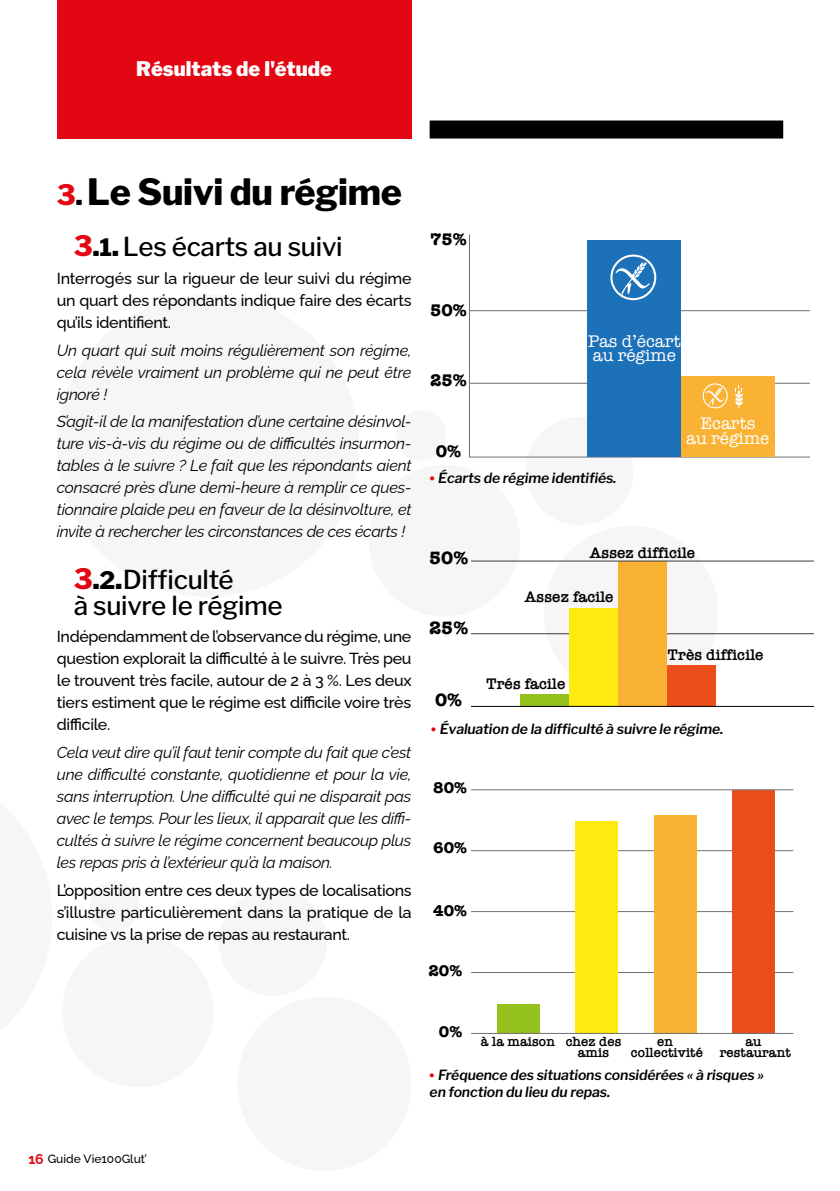
<style>
.page{position:relative;width:840px;height:1191px;background:#fff}
.page>*{position:absolute;margin:0;border:0;box-sizing:border-box;transform-origin:0 0}
.t1{font:800 36px "Libre Franklin";letter-spacing:-.01em;color:#000}
.t2{font:500 26px/26px "Libre Franklin";letter-spacing:-.01em;color:#000}
.t3{font:900 20px "Libre Franklin";color:#fff}
.t4{font:700 18.4px "American Typewriter";color:#000}
.t5{font:17.4px/14.8px "American Typewriter";color:#fff}
.t6{font:700 17.4px "American Typewriter";color:#000}
.t7{font:italic 16px/22px "Raleway";letter-spacing:-.02em;color:#000;text-align:justify}
.t8{font:500 16px/22px "Raleway";letter-spacing:-.015em;color:#000;text-align:justify}
.t9{font:700 16px "American Typewriter";color:#000}
.t10{font:600 15.8px "American Typewriter";color:#000}
.t11{font:italic 600 14px/17px "Libre Franklin";letter-spacing:-.01em;color:#000}
.t12{font:600 13.8px/11.4px "American Typewriter";color:#000;text-align:center}
.t13{font:500 12px "Raleway";color:#000}
.s1{font-size:28px;color:#e30613}
.s2{font-size:28px}
.s3{font-weight:800;font-size:28px;color:#e30613}
.s4{font-weight:800;font-size:28px}
.s5{font-weight:800;font-size:24px}
.s6{font-family:"Liberation Sans";font-weight:700;font-style:normal;color:#e30613}
.s7{font-weight:700;font-size:14px;color:#e30613}
</style>
<div class="page">
<div style="left:57px;top:0;width:354px;height:138px;background:#e30613"></div>
<div style="left:429px;top:120px;width:353px;height:18px;background:#000"></div>
<svg style="left:469px;top:234px;width:339px;height:224px"></svg>
<hr style="left:469px;top:383px;width:339px;height:1px;background:#706f6f">
<hr style="left:469px;top:310px;width:339px;height:1px;background:#706f6f">
<div style="left:587px;top:241px;width:93px;height:216px;background:#1d71b8"></div>
<div style="left:680px;top:376px;width:94px;height:81px;background:#f9b234"></div>
<svg style="left:610px;top:254px;width:46px;height:46px"></svg>
<svg style="left:469px;top:383px;width:258px;height:323px"></svg>
<svg style="left:735px;top:385px;width:7px;height:23px"></svg>
<hr style="left:471px;top:633px;width:341px;height:1px;background:#3c3c3b">
<div style="left:569px;top:608px;width:48px;height:98px;background:#fcea10"></div>
<div style="left:617px;top:561px;width:49px;height:145px;background:#f9b234"></div>
<div style="left:520px;top:694px;width:49px;height:12px;background:#95c11f"></div>
<div style="left:666px;top:665px;width:49px;height:41px;background:#e94e1b"></div>
<hr style="left:471px;top:706px;width:341px;height:1px;background:#000">
<hr style="left:471px;top:560px;width:341px;height:1px;background:#3c3c3b">
<hr style="left:471px;top:972px;width:321px;height:1px;background:#706f6f">
<hr style="left:471px;top:911px;width:321px;height:1px;background:#706f6f">
<hr style="left:471px;top:850px;width:321px;height:1px;background:#706f6f">
<div style="left:496px;top:1004px;width:43px;height:29px;background:#95c11f"></div>
<div style="left:575px;top:821px;width:42px;height:212px;background:#fcea10"></div>
<div style="left:653px;top:815px;width:42px;height:218px;background:#f9b234"></div>
<div style="left:732px;top:789px;width:42px;height:244px;background:#e94e1b"></div>
<hr style="left:471px;top:1033px;width:321px;height:1px;background:#706f6f">
<hr style="left:471px;top:789px;width:321px;height:1px;background:#706f6f">
<p class="t3" style="left:136px;top:57px;width:197px">Résultats de l'étude</p>
<h1 class="t1" style="left:57px;top:170px;width:346px"><span class="s1">3</span><span class="s2">.</span> Le Suivi du régime</h1>
<h2 class="t2" style="left:74px;top:234px;width:270px"><span class="s3">3</span><span class="s4">.</span><span class="s5">1</span><span class="s4">.</span>Les écarts au suivi</h2>
<p class="t8" style="left:57px;top:265px;width:356px">Interrogés sur la rigueur de leur suivi du régime un quart des répondants indique faire des écarts qu’ils identifient.</p>
<p class="t7" style="left:57px;top:337px;width:356px">Un quart qui suit moins régulièrement son régime, cela révèle vraiment un problème qui ne peut être ignoré !</p>
<p class="t7" style="left:57px;top:409px;width:356px">S’agit-il de la manifestation d’une certaine désinvol&shy;ture vis-à-vis du régime ou de difficultés insurmon&shy;tables à le suivre ? Le fait que les répondants aient consacré près d’une demi-heure à remplir ce ques&shy;tionnaire plaide peu en faveur de la désinvolture, et invite à rechercher les circonstances de ces écarts !</p>
<h2 class="t2" style="left:74px;top:566px;width:210px"><span class="s3">3</span><span class="s4">.</span><span class="s5">2</span><span class="s4">.</span>Difficulté<br>à suivre le régime</h2>
<p class="t8" style="left:57px;top:624px;width:356px">Indépendamment de l’observance du régime, une question explorait la difficulté à le suivre. Très peu le trouvent très facile, autour de 2 à 3 %. Les deux tiers estiment que le régime est difficile voire très difficile.</p>
<p class="t7" style="left:57px;top:739px;width:356px">Cela veut dire qu’il faut tenir compte du fait que c’est une difficulté constante, quotidienne et pour la vie, sans interruption. Une difficulté qui ne disparait pas avec le temps. Pour les lieux, il apparait que les diffi&shy;cultés à suivre le régime concernent beaucoup plus les repas pris à l’extérieur qu’à la maison.</p>
<p class="t8" style="left:57px;top:877px;width:356px">L’opposition entre ces deux types de localisations s’illustre particulièrement dans la pratique de la cuisine vs la prise de repas au restaurant.</p>
<p class="t6" style="left:430px;top:224px;width:38px">75%</p>
<p class="t6" style="left:430px;top:295px;width:38px">50%</p>
<p class="t6" style="left:430px;top:365px;width:38px">25%</p>
<p class="t6" style="left:435px;top:436px;width:27px">0%</p>
<p class="t5" style="left:587px;top:333px;width:94px">Pas d’écart au régime</p>
<p class="t5" style="left:685px;top:416px;width:85px;text-align:center">Ecarts<br>au régime</p>
<p class="t11" style="left:429px;top:469px;width:188px"><span class="s6">•</span> Écarts de régime identifiés.</p>
<p class="t4" style="left:429px;top:542px;width:41px">50%</p>
<p class="t4" style="left:429px;top:612px;width:41px">25%</p>
<p class="t4" style="left:435px;top:684px;width:28px">0%</p>
<p class="t10" style="left:589px;top:540px;width:107px">Assez difficile</p>
<p class="t10" style="left:524px;top:584px;width:90px">Assez facile</p>
<p class="t10" style="left:486px;top:671px;width:80px">Trés facile</p>
<p class="t10" style="left:667px;top:643px;width:97px">Très difficile</p>
<p class="t11" style="left:431px;top:720px;width:293px"><span class="s6">•</span> Évaluation de la difficulté à suivre le régime.</p>
<p class="t9" style="left:433px;top:773px;width:35px">80%</p>
<p class="t9" style="left:433px;top:834px;width:35px">60%</p>
<p class="t9" style="left:433px;top:896px;width:35px">40%</p>
<p class="t9" style="left:428px;top:957px;width:35px">20%</p>
<p class="t9" style="left:438px;top:1017px;width:25px">0%</p>
<p class="t12" style="left:577px;top:1035px;width:45px;text-align:left;text-indent:-97px">à la maison chez des amis</p>
<p class="t12" style="left:630px;top:1035px;width:74px">en collectivité</p>
<p class="t12" style="left:719px;top:1035px;width:73px">au restaurant</p>
<p class="t11" style="left:429px;top:1066px;width:336px"><span class="s6">•</span> Fréquence des situations considérées « à risques » en fonction du lieu du repas.</p>
<p class="t13" style="left:28px;top:1148px;width:120px"><span class="s7">16</span> Guide Vie100Glut’</p>
</div>
